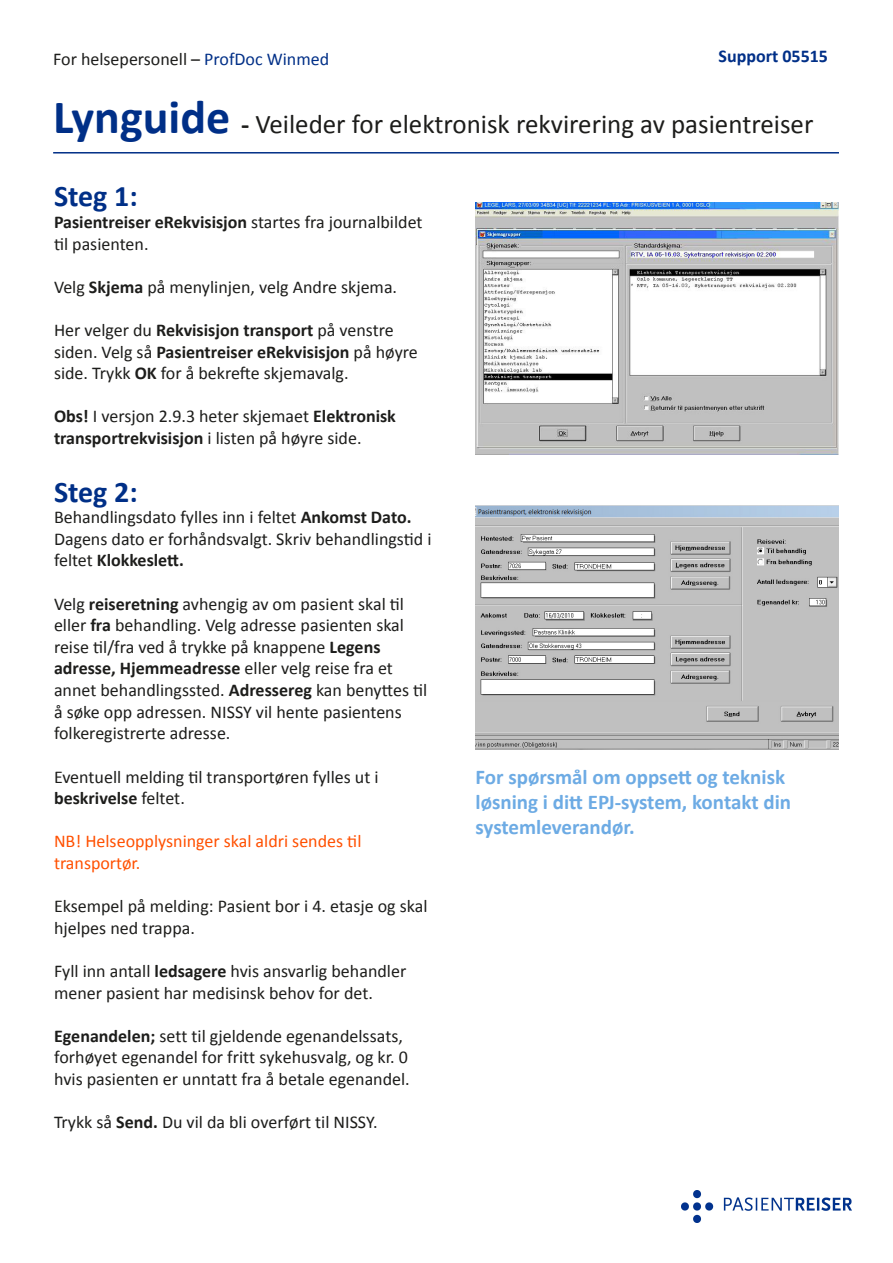
<style>
.page{position:relative;width:893px;height:1263px;background:#fff}
.page>*{position:absolute;margin:0;border:0;box-sizing:border-box;transform-origin:0 0}
.t1{font:700 30px "Calibri";color:#002f87}
.t2{font:27px "Calibri";color:#1d1d1b}
.t3{font:700 21px/25.2px "Calibri";color:#6dabe4}
.t4{font:18px/21.6px "Calibri";color:#1d1d1b}
.t5{font:18px/21.6px "Calibri";color:#ff5000}
.t6{font:700 18px "Calibri";color:#002f87}
.s1{color:#002f87}
.s2{font-weight:700;font-size:48px;color:#002f87}
.s3{font-weight:700}
</style>
<div class="page">
<hr style="left:53px;top:152px;width:786px;height:2px;background:#002f87">
<img style="left:475px;top:202px;width:364px;height:253px">
<img style="left:475px;top:505px;width:364px;height:244px">
<img style="left:682px;top:1191px;width:169px;height:32px">
<p class="t4" style="left:53px;top:48px;width:277px">For helsepersonell – <span class="s1">ProfDoc Winmed</span></p>
<p class="t6" style="left:719px;top:45px;width:111px">Support 05515</p>
<p class="t2" style="left:53px;top:107px;width:762px"><span class="s2">Lynguide</span> <span class="s3">-</span> Veileder for elektronisk rekvirering av pasientreiser</p>
<p class="t1" style="left:54px;top:177px;width:85px">Steg 1:</p>
<p class="t4" style="left:54px;top:211px;width:370px"><span class="s3">Pasientreiser eRekvisisjon</span> startes fra journalbildet til pasienten.</p>
<p class="t4" style="left:54px;top:276px;width:345px">Velg <span class="s3">Skjema</span> på menylinjen, velg Andre skjema.</p>
<p class="t4" style="left:54px;top:319px;width:365px">Her velger du <span class="s3">Rekvisisjon transport</span> på venstre siden. Velg så <span class="s3">Pasientreiser eRekvisisjon</span> på høyre side. Trykk <span class="s3">OK</span> for å bekrefte skjemavalg.</p>
<p class="t4" style="left:54px;top:406px;width:343px"><span class="s3">Obs!</span> I versjon 2.9.3 heter skjemaet <span class="s3">Elektronisk transportrekvisisjon</span> i listen på høyre side.</p>
<p class="t1" style="left:54px;top:472px;width:85px">Steg 2:</p>
<p class="t4" style="left:54px;top:506px;width:379px">Behandlingsdato fylles inn i feltet <span class="s3">Ankomst Dato.<br></span>Dagens dato er forhåndsvalgt. Skriv behandlingstid i feltet <span class="s3">Klokkeslett.</span></p>
<p class="t4" style="left:54px;top:593px;width:375px">Velg <span class="s3">reiseretning</span> avhengig av om pasient skal til eller <span class="s3">fra</span> behandling. Velg adresse pasienten skal reise til/fra ved å trykke på knappene <span class="s3">Legens adresse, Hjemmeadresse</span> eller velg reise fra et annet behandlingssted. <span class="s3">Adressereg</span> kan benyttes til å søke opp adressen. NISSY vil hente pasientens folkeregistrerte adresse.</p>
<p class="t4" style="left:54px;top:766px;width:326px">Eventuell melding til transportøren fylles ut i <span class="s3">beskrivelse</span> feltet.</p>
<p class="t5" style="left:54px;top:830px;width:309px">NB! Helseopplysninger skal aldri sendes til transportør.</p>
<p class="t4" style="left:54px;top:895px;width:375px">Eksempel på melding: Pasient bor i 4. etasje og skal hjelpes ned trappa.</p>
<p class="t4" style="left:54px;top:960px;width:354px">Fyll inn antall <span class="s3">ledsagere</span> hvis ansvarlig behandler mener pasient har medisinsk behov for det.</p>
<p class="t4" style="left:54px;top:1025px;width:357px"><span class="s3">Egenandelen;</span> sett til gjeldende egenandelssats, forhøyet egenandel for fritt sykehusvalg, og kr. 0 hvis pasienten er unntatt fra å betale egenandel.</p>
<p class="t4" style="left:54px;top:1111px;width:325px">Trykk så <span class="s3">Send.</span> Du vil da bli overført til NISSY.</p>
<p class="t3" style="left:475px;top:764px;width:317px">For spørsmål om oppsett og teknisk løsning i ditt EPJ-system, kontakt din systemleverandør.</p>
</div>
